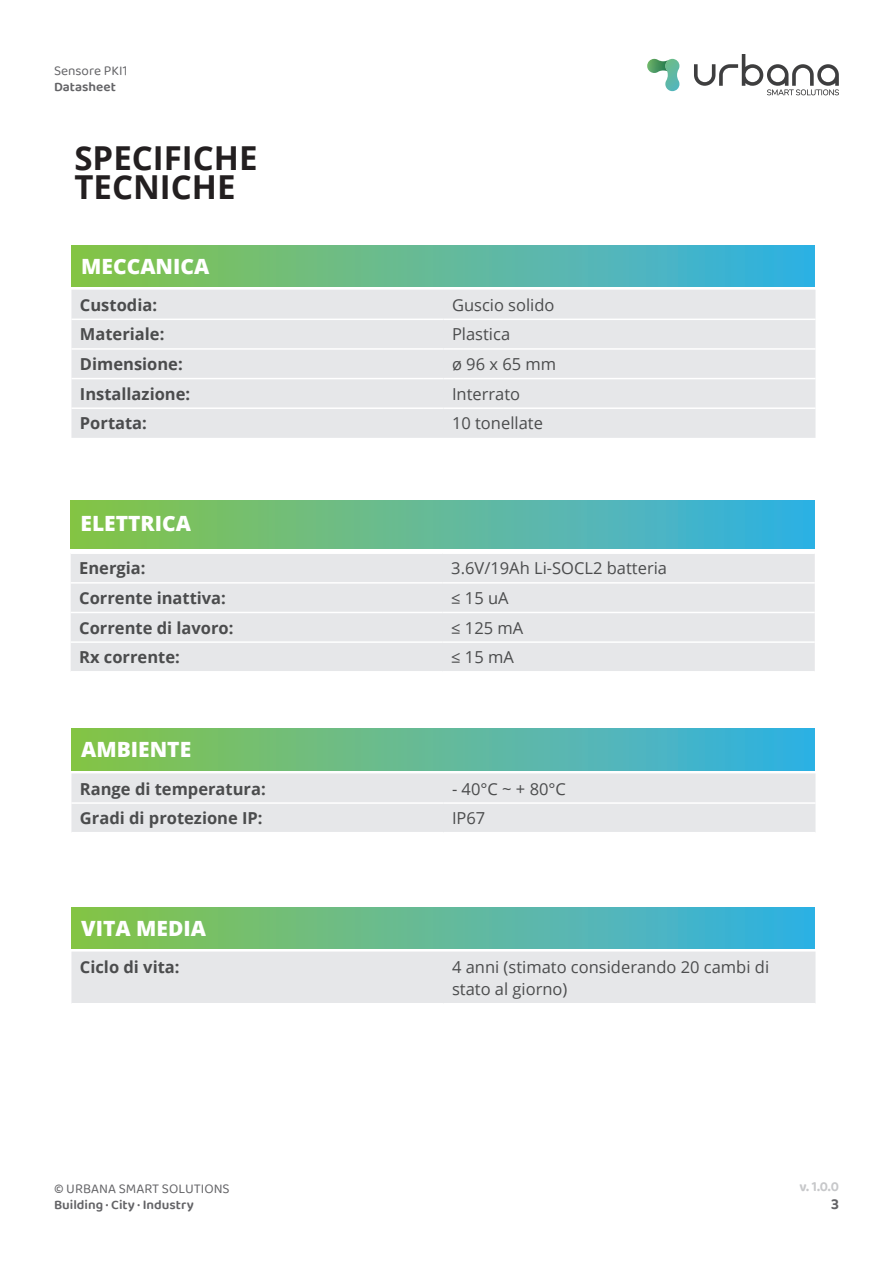
<style>
.page{position:relative;width:893px;height:1263px;background:#fff}
.page>*{position:absolute;margin:0;border:0;box-sizing:border-box;transform-origin:0 0}
.t1{font:700 33px "Open Sans";color:#231f20}
.t2{font:800 21px "Open Sans";color:#fff}
.t3{font:700 16.5px "Open Sans";color:#4b4c4d}
.t4{font:16.5px/22.5px "Open Sans";color:#4b4c4d}
.t5{font:700 15px "Baloo Bhaina 2";color:#636366}
.t6{font:13.5px "Baloo Bhaina 2";color:#636366}
.t7{font:600 13.5px "Baloo Bhaina 2";color:#636366}
.t8{font:700 13.5px "Baloo Bhaina 2";color:#c7c8ca}
</style>
<div class="page">
<svg style="left:694px;top:54px;width:145px;height:41px"></svg>
<svg style="left:665px;top:59px;width:14px;height:32px"></svg>
<img style="left:647px;top:59px;width:22px;height:14px">
<div style="left:71px;top:245px;width:744px;height:41px;background:linear-gradient(to right,#8ac348,#37b0e6)"></div>
<div style="left:71px;top:290px;width:744px;height:148px;background:#e6e7e9"></div>
<hr style="left:71px;top:319px;width:372px;height:1px;background:#fff">
<hr style="left:443px;top:319px;width:372px;height:1px;background:#fff">
<hr style="left:443px;top:348px;width:372px;height:2px;background:#fff">
<hr style="left:443px;top:378px;width:372px;height:1px;background:#fff">
<hr style="left:443px;top:407px;width:372px;height:2px;background:#fff">
<hr style="left:71px;top:348px;width:372px;height:2px;background:#fff">
<hr style="left:71px;top:378px;width:372px;height:1px;background:#fff">
<hr style="left:71px;top:407px;width:372px;height:2px;background:#fff">
<div style="left:71px;top:729px;width:744px;height:41px;background:linear-gradient(to right,#8ac348,#37b0e6)"></div>
<div style="left:71px;top:773px;width:744px;height:59px;background:#e6e7e9"></div>
<hr style="left:71px;top:802px;width:372px;height:2px;background:#fff">
<hr style="left:443px;top:802px;width:372px;height:2px;background:#fff">
<div style="left:71px;top:500px;width:743px;height:49px;background:linear-gradient(to right,#8ac348,#37b0e7)"></div>
<div style="left:71px;top:554px;width:744px;height:117px;background:#e6e7e9"></div>
<hr style="left:71px;top:582px;width:372px;height:2px;background:#fff">
<hr style="left:71px;top:612px;width:372px;height:1px;background:#fff">
<hr style="left:71px;top:641px;width:372px;height:2px;background:#fff">
<hr style="left:443px;top:582px;width:372px;height:2px;background:#fff">
<hr style="left:443px;top:612px;width:372px;height:1px;background:#fff">
<hr style="left:443px;top:641px;width:372px;height:2px;background:#fff">
<div style="left:71px;top:907px;width:744px;height:41px;background:linear-gradient(to right,#8ac348,#37b0e6)"></div>
<div style="left:71px;top:951px;width:744px;height:52px;background:#e6e7e9"></div>
<p class="t6" style="left:54px;top:62px;width:75px">Sensore PKI1</p>
<p class="t7" style="left:54px;top:78px;width:63px">Datasheet</p>
<p class="t1" style="left:74px;top:135px;width:185px">SPECIFICHE</p>
<p class="t1" style="left:74px;top:163px;width:163px">TECNICHE</p>
<p class="t2" style="left:81px;top:250px;width:130px">MECCANICA</p>
<p class="t3" style="left:80px;top:293px;width:79px">Custodia:</p>
<p class="t4" style="left:452px;top:293px;width:104px">Guscio solido</p>
<p class="t3" style="left:80px;top:323px;width:86px">Materiale:</p>
<p class="t4" style="left:452px;top:323px;width:60px">Plastica</p>
<p class="t3" style="left:80px;top:352px;width:104px">Dimensione:</p>
<p class="t4" style="left:452px;top:352px;width:106px">ø 96 x 65 mm</p>
<p class="t3" style="left:80px;top:382px;width:112px">Installazione:</p>
<p class="t4" style="left:452px;top:382px;width:70px">Interrato</p>
<p class="t3" style="left:80px;top:412px;width:69px">Portata:</p>
<p class="t4" style="left:452px;top:412px;width:92px">10 tonellate</p>
<p class="t2" style="left:80px;top:507px;width:112px">ELETTRICA</p>
<p class="t3" style="left:79px;top:557px;width:68px">Energia:</p>
<p class="t4" style="left:451px;top:557px;width:217px">3.6V/19Ah Li-SOCL2 batteria</p>
<p class="t3" style="left:79px;top:586px;width:148px">Corrente inattiva:</p>
<p class="t4" style="left:451px;top:586px;width:59px">≤ 15 uA</p>
<p class="t3" style="left:79px;top:616px;width:156px">Corrente di lavoro:</p>
<p class="t4" style="left:451px;top:616px;width:74px">≤ 125 mA</p>
<p class="t3" style="left:79px;top:646px;width:102px">Rx corrente:</p>
<p class="t4" style="left:451px;top:646px;width:64px">≤ 15 mA</p>
<p class="t2" style="left:81px;top:734px;width:111px">AMBIENTE</p>
<p class="t3" style="left:80px;top:777px;width:187px">Range di temperatura:</p>
<p class="t4" style="left:452px;top:777px;width:116px">- 40°C ~ + 80°C</p>
<p class="t3" style="left:80px;top:806px;width:184px">Gradi di protezione IP:</p>
<p class="t4" style="left:452px;top:806px;width:35px">IP67</p>
<p class="t2" style="left:81px;top:912px;width:126px">VITA MEDIA</p>
<p class="t3" style="left:80px;top:955px;width:101px">Ciclo di vita:</p>
<p class="t4" style="left:452px;top:955px;width:319px">4 anni (stimato considerando 20 cambi di stato al giorno)</p>
<p class="t6" style="left:54px;top:1180px;width:177px">© URBANA SMART SOLUTIONS</p>
<p class="t7" style="left:54px;top:1196px;width:141px">Building . City . Industry</p>
<p class="t8" style="left:799px;top:1178px;width:41px">v. 1.0.0</p>
<p class="t5" style="left:831px;top:1195px;width:9px">3</p>
</div>
